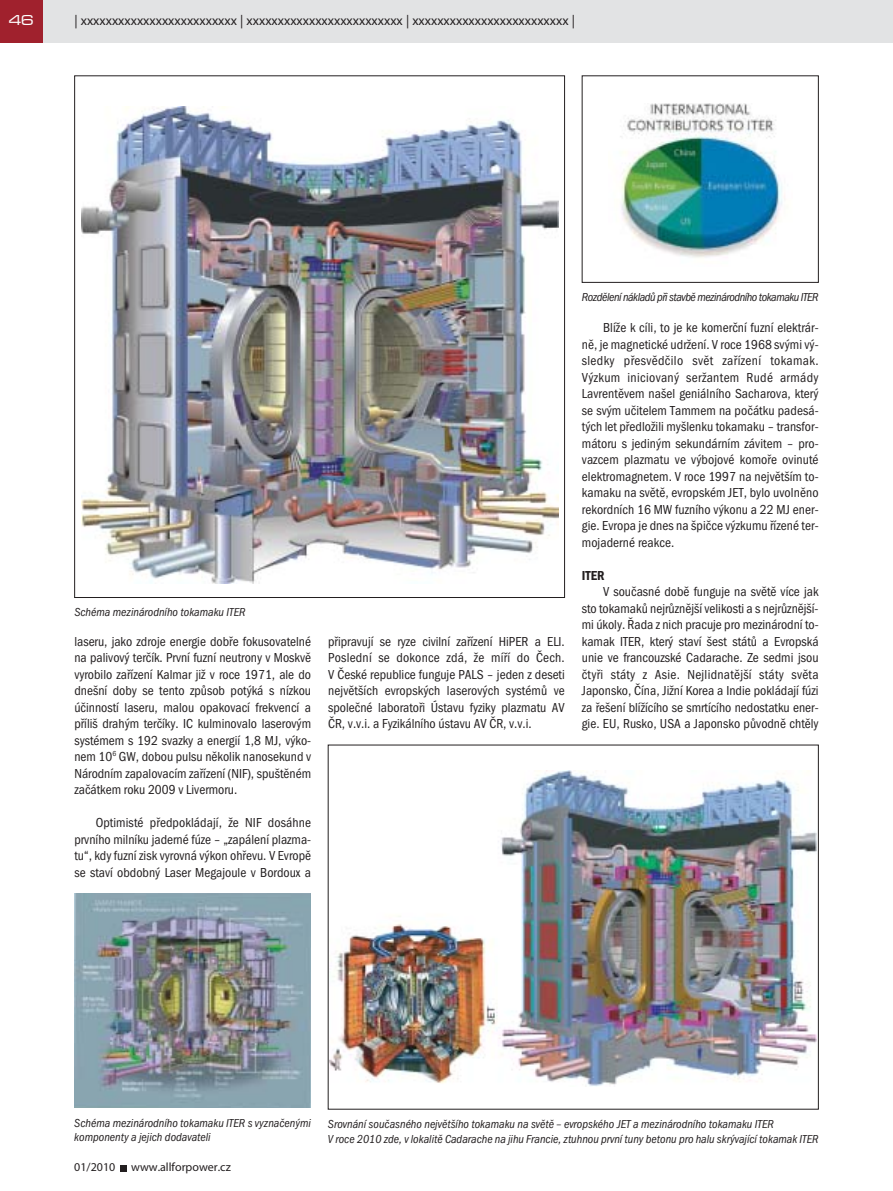
<style>
.page{position:relative;width:893px;height:1191px;background:#fff}
.page>*{position:absolute;margin:0;border:0;box-sizing:border-box;transform-origin:0 0}
.t1{font:500 expanded 15px "Microgramma DOT";color:#fff}
.t2{font:13.5px/16.5px "Franklin Got Itc TOT Boo Con";color:#231f20;text-align:justify}
.t3{font:13.5px "Myriad Pro";color:#231f20}
.t4{font:13.5px "Franklin Got Itc TOT Dem Con";color:#231f20}
.t5{font:12px/14.4px "Franklin Got Itc TOT Boo Con Ita";color:#231f20}
.t6{font:12px "Franklin Got Itc TOT Boo Con Ita";letter-spacing:-.035em;color:#231f20}
.t7{font:12px "Myriad Pro";color:#231f20}
</style>
<div class="page">
<div style="left:43px;top:0;width:850px;height:43px;background:#e2e3e4"></div>
<div style="left:0;top:0;width:43px;height:43px;background:#a0212d"></div>
<svg style="left:121px;top:1165px;width:6px;height:6px"></svg>
<img style="left:81px;top:106px;width:478px;height:477px">
<img style="left:74px;top:893px;width:237px;height:215px">
<img style="left:620px;top:103px;width:162px;height:155px">
<div style="left:582px;top:76px;width:237px;height:207px;border:1px solid #231f20"></div>
<img style="left:330px;top:770px;width:486px;height:316px">
<p class="t1" style="left:9px;top:11px;width:26px">46</p>
<p class="t3" style="left:74px;top:15px;width:502px">| xxxxxxxxxxxxxxxxxxxxxxxxx | xxxxxxxxxxxxxxxxxxxxxxxxx | xxxxxxxxxxxxxxxxxxxxxxxxx |</p>
<p class="t6" style="left:582px;top:293px;width:238px">Rozdělení nákladů při stavbě mezinárodního tokamaku ITER</p>
<p class="t5" style="left:74px;top:606px;width:173px">Schéma mezinárodního tokamaku ITER</p>
<p class="t2" style="left:74px;top:634px;width:238px">laseru, jako zdroje energie dobře fokusovatelné na palivový terčík. První fuzní neutrony v Moskvě vyrobilo zařízení Kalmar již v roce 1971, ale do dnešní doby se tento způsob potýká s nízkou účinností laseru, malou opakovací frekvencí a příliš drahým terčíky. IC kulminovalo laserovým systémem s 192 svazky a energií 1,8 MJ, výko&shy;nem 10<sup>6</sup> GW, dobou pulsu několik nanosekund v Národním zapalovacím zařízení (NIF), spuštěném začátkem roku 2009 v Livermoru.</p>
<p class="t2" style="left:74px;top:816px;width:238px;text-indent:21px">Optimisté předpokládají, že NIF dosáhne prvního milníku jaderné fúze – „zapálení plazma&shy;tu“, kdy fuzní zisk vyrovná výkon ohřevu. V Evropě se staví obdobný Laser Megajoule v Bordoux a</p>
<p class="t2" style="left:328px;top:634px;width:238px">připravují se ryze civilní zařízení HiPER a ELI.<br>Poslední se dokonce zdá, že míří do Čech.<br>V České republice funguje PALS – jeden z deseti největších evropských laserových systémů ve společné laboratoři Ústavu fyziky plazmatu AV ČR, v.v.i. a Fyzikálního ústavu AV ČR, v.v.i.</p>
<p class="t2" style="left:582px;top:321px;width:238px;text-indent:21px">Blíže k cíli, to je ke komerční fuzní elektrár&shy;ně, je magnetické udržení. V roce 1968 svými vý&shy;sledky přesvědčilo svět zařízení tokamak.<br>Výzkum iniciovaný seržantem Rudé armády Lavrentěvem našel geniálního Sacharova, který se svým učitelem Tammem na počátku padesá&shy;tých let předložili myšlenku tokamaku – transfor&shy;mátoru s jediným sekundárním závitem – pro&shy;vazcem plazmatu ve výbojové komoře ovinuté elektromagnetem. V roce 1997 na největším to&shy;kamaku na světě, evropském JET, bylo uvolněno rekordních 16 MW fuzního výkonu a 22 MJ ener&shy;gie. Evropa je dnes na špičce výzkumu řízené ter&shy;mojaderné reakce.</p>
<p class="t4" style="left:582px;top:571px;width:24px">ITER</p>
<p class="t2" style="left:582px;top:585px;width:238px;text-indent:21px">V současné době funguje na světě více jak sto tokamaků nejrůznější velikosti a s nejrůznější&shy;mi úkoly. Řada z nich pracuje pro mezinárodní to&shy;kamak ITER, který staví šest států a Evropská unie ve francouzské Cadarache. Ze sedmi jsou čtyři státy z Asie. Nejlidnatější státy světa Japonsko, Čína, Jižní Korea a Indie pokládají fúzi za řešení blížícího se smrtícího nedostatku ener&shy;gie. EU, Rusko, USA a Japonsko původně chtěly</p>
<p class="t5" style="left:74px;top:1116px;width:238px">Schéma mezinárodního tokamaku ITER s vyznačenými komponenty a jejich dodavateli</p>
<p class="t7" style="left:74px;top:1163px;width:43px">01/2010</p>
<p class="t7" style="left:131px;top:1163px;width:101px">www.allforpower.cz</p>
<p class="t5" style="left:328px;top:1118px;width:492px">Srovnání současného největšího tokamaku na světě – evropského JET a mezinárodního tokamaku ITER<br>V roce 2010 zde, v lokalitě Cadarache na jihu Francie, ztuhnou první tuny betonu pro halu skrývající tokamak ITER</p>
</div>
